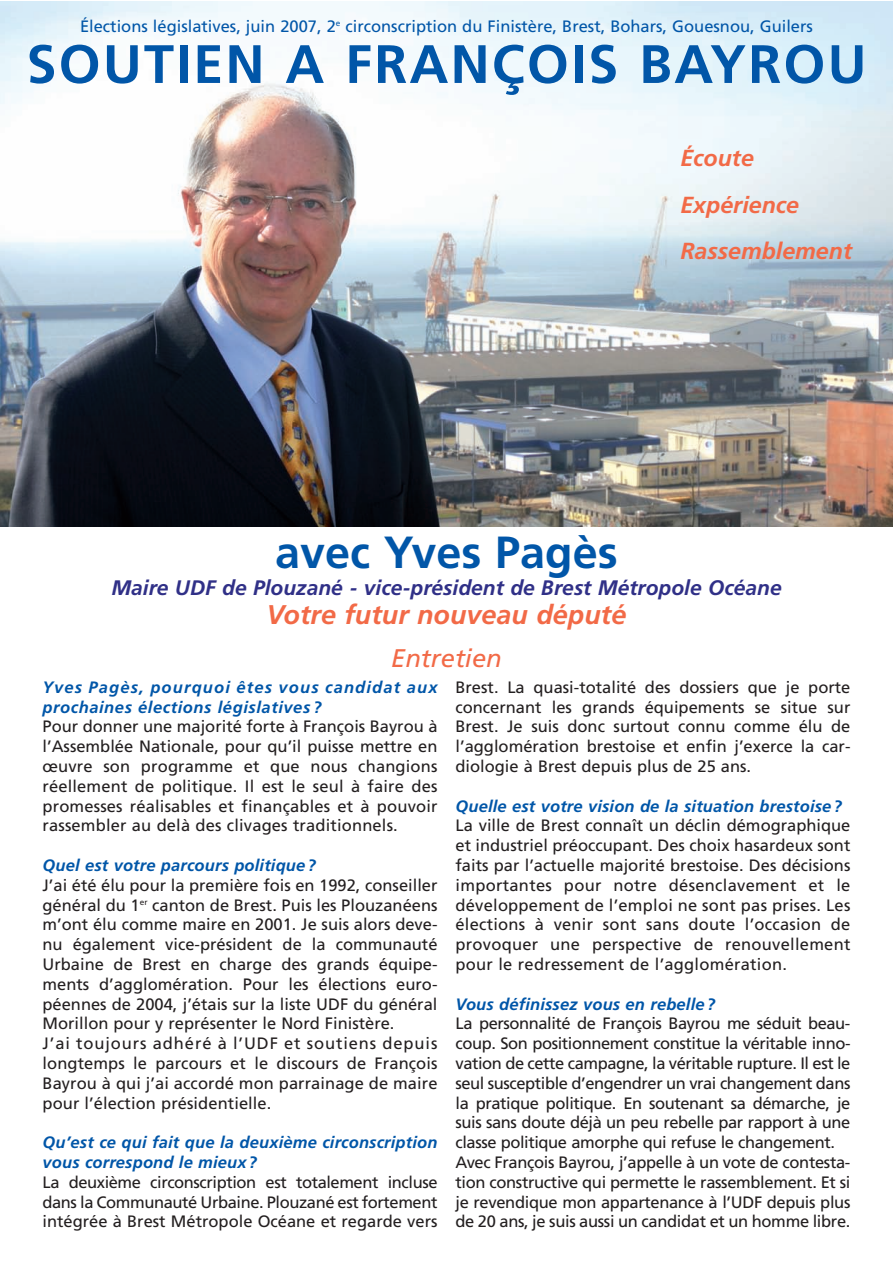
<style>
.page{position:relative;width:893px;height:1263px;background:#fff}
.page>*{position:absolute;margin:0;border:0;box-sizing:border-box;transform-origin:0 0}
.t1{font:700 54px "Frutiger";letter-spacing:.04em;color:#0156a8}
.t2{font:700 45px "Frutiger";color:#0156a8}
.t3{font:italic 700 27px "Frutiger";color:#f26a47}
.t4{font:italic 25.5px "Frutiger";color:#f26a47}
.t5{font:italic 700 23.25px/46.5px "Frutiger";color:#f26a47}
.t6{font:italic 700 21px "Frutiger";color:#303087}
.t7{font:16.5px/19.8px "Frutiger";color:#231f20;text-align:justify}
.t8{font:16.5px/19.8px "Frutiger";letter-spacing:-.025em;color:#231f20}
.t9{font:italic 700 16.5px/19.8px "Frutiger";letter-spacing:.01em;color:#0156a8}
.t10{font:16.5px "Frutiger";color:#0156a8}
.t11{font:italic 700 16.5px/19.8px "Frutiger";letter-spacing:.035em;color:#0156a8}
</style>
<div class="page">
<img style="left:0;top:1px;width:892px;height:526px">
<p class="t10" style="left:80px;top:20px;width:734px">Élections législatives, juin 2007, 2<sup>e</sup> circonscription du Finistère, Brest, Bohars, Gouesnou, Guilers</p>
<h1 class="t1" style="left:26px;top:42px;width:842px">SOUTIEN A FRANÇOIS BAYROU</h1>
<h3 class="t5" style="left:680px;top:137px;width:173px">Écoute<br>Expérience<br>Rassemblement</h3>
<h2 class="t2" style="left:275px;top:534px;width:344px">avec Yves Pagès</h2>
<p class="t6" style="left:111px;top:579px;width:672px">Maire UDF de Plouzané - vice-président de Brest Métropole Océane</p>
<h3 class="t3" style="left:267px;top:603px;width:361px">Votre futur nouveau député</h3>
<h3 class="t4" style="left:391px;top:648px;width:112px">Entretien</h3>
<p class="t11" style="left:43px;top:678px;width:396px">Yves Pagès, pourquoi êtes vous candidat aux prochaines élections législatives ?</p>
<p class="t7" style="left:43px;top:718px;width:396px">Pour donner une majorité forte à François Bayrou à l’Assemblée Nationale, pour qu’il puisse mettre en œuvre son programme et que nous changions réellement de politique. Il est le seul à faire des promesses réalisables et finançables et à pouvoir rassembler au delà des clivages traditionnels.</p>
<p class="t9" style="left:43px;top:856px;width:275px">Quel est votre parcours politique?</p>
<p class="t7" style="left:43px;top:876px;width:396px;text-align:left">J’ai été élu pour la première fois en 1992, conseiller général du 1<sup>er</sup> canton de Brest. Puis les Plouzanéens m’ont élu comme maire en 2001. Je suis alors deve&shy;nu également vice-président de la communauté Urbaine de Brest en charge des grands équipe&shy;ments d’agglomération. Pour les élections euro&shy;péennes de 2004, j’étais sur la liste UDF du général Morillon pour y représenter le Nord Finistère.<br>J’ai toujours adhéré à l’UDF et soutiens depuis longtemps le parcours et le discours de François Bayrou à qui j’ai accordé mon parrainage de maire pour l’élection présidentielle.</p>
<p class="t9" style="left:43px;top:1134px;width:396px">Qu’est ce qui fait que la deuxième circonscription vous correspond le mieux?</p>
<p class="t7" style="left:43px;top:1173px;width:396px">La deuxième circonscription est totalement incluse dans la Communauté Urbaine. Plouzané est fortement intégrée à Brest Métropole Océane et regarde vers</p>
<p class="t7" style="left:455px;top:678px;width:396px">Brest. La quasi-totalité des dossiers que je porte concernant les grands équipements se situe sur Brest. Je suis donc surtout connu comme élu de l’agglomération brestoise et enfin j’exerce la car&shy;diologie à Brest depuis plus de 25 ans.</p>
<p class="t9" style="left:455px;top:797px;width:388px">Quelle est votre vision de la situation brestoise?</p>
<p class="t7" style="left:455px;top:817px;width:396px">La ville de Brest connaît un déclin démographique et industriel préoccupant. Des choix hasardeux sont faits par l’actuelle majorité brestoise. Des décisions importantes pour notre désenclavement et le développement de l’emploi ne sont pas prises. Les élections à venir sont sans doute l’occasion de provoquer une perspective de renouvellement pour le redressement de l’agglomération.</p>
<p class="t9" style="left:455px;top:995px;width:261px">Vous définissez vous en rebelle ?</p>
<p class="t8" style="left:455px;top:1015px;width:396px">La personnalité de François Bayrou me séduit beau&shy;coup. Son positionnement constitue la véritable inno&shy;vation de cette campagne, la véritable rupture. Il est le seul susceptible d’engendrer un vrai changement dans la pratique politique. En soutenant sa démarche, je suis sans doute déjà un peu rebelle par rapport à une classe politique amorphe qui refuse le changement.<br>Avec François Bayrou, j’appelle à un vote de contesta&shy;tion constructive qui permette le rassemblement. Et si je revendique mon appartenance à l’UDF depuis plus de 20 ans, je suis aussi un candidat et un homme libre.</p>
</div>
